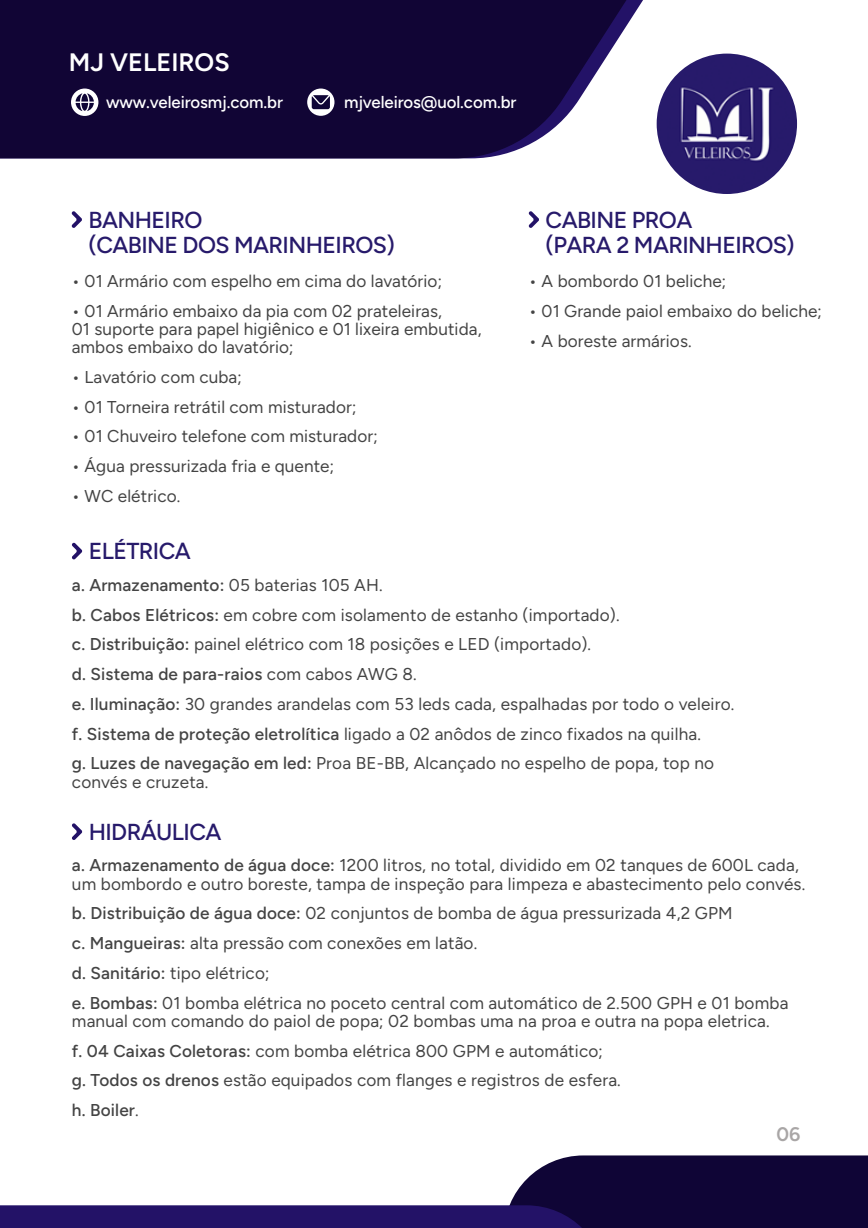
<style>
.page{position:relative;width:868px;height:1228px;background:#fff}
.page>*{position:absolute;margin:0;border:0;box-sizing:border-box;transform-origin:0 0}
.t1{font:300 25.2px "Oak Sans";color:#fff}
.t2{font:300 23.1px/25.2px "Oak Sans";letter-spacing:-.025em;color:#271a6b}
.t3{font:300 19.6px "Oak Sans";color:#a9a6a6}
.t4{font:300 17.15px/29.7px "Oak Sans";letter-spacing:.01em;color:#444}
.t5{font:300 16.8px "Oak Sans";letter-spacing:-.005em;color:#fff}
</style>
<div class="page">
<svg style="left:0;top:1155px;width:868px;height:73px"></svg>
<svg style="left:0;top:0;width:633px;height:158px;fill:#110535"></svg>
<div style="left:71px;top:89px;width:27px;height:27px;background:#fff;border-radius:50%"></div>
<svg style="left:76px;top:93px;width:18px;height:18px"></svg>
<svg style="left:307px;top:89px;width:27px;height:27px"></svg>
<svg style="left:312px;top:95px;width:18px;height:14px"></svg>
<img style="left:657px;top:54px;width:140px;height:140px;border-radius:70px">
<svg style="left:72px;top:211px;width:10px;height:17px"></svg>
<svg style="left:529px;top:211px;width:10px;height:17px"></svg>
<svg style="left:72px;top:542px;width:10px;height:18px"></svg>
<svg style="left:72px;top:823px;width:10px;height:17px"></svg>
<h1 class="t1" style="left:69px;top:48px;width:162px">MJ VELEIROS</h1>
<p class="t5" style="left:106px;top:92px;width:179px">www.veleirosmj.com.br</p>
<p class="t5" style="left:344px;top:92px;width:174px">mjveleiros@uol.com.br</p>
<h2 class="t2" style="left:89px;top:207px;width:308px">BANHEIRO<br>(CABINE DOS MARINHEIROS)</h2>
<p class="t4" style="left:72px;top:266px;width:372px">• 01 Armário com espelho em cima do lavatório;</p>
<p class="t4" style="left:72px;top:302px;width:411px;line-height:18.2px">• 01 Armário embaixo da pia com 02 prateleiras,<br>01 suporte para papel higiênico e 01 lixeira embutida, ambos embaixo do lavatório;</p>
<p class="t4" style="left:72px;top:362px;width:172px">• Lavatório com cuba;</p>
<p class="t4" style="left:72px;top:392px;width:286px">• 01 Torneira retrátil com misturador;</p>
<p class="t4" style="left:72px;top:422px;width:308px">• 01 Chuveiro telefone com misturador;</p>
<p class="t4" style="left:72px;top:451px;width:264px">• Água pressurizada fria e quente;</p>
<p class="t4" style="left:72px;top:481px;width:110px">• WC elétrico.</p>
<h2 class="t2" style="left:546px;top:207px;width:251px">CABINE PROA<br>(PARA 2 MARINHEIROS)</h2>
<p class="t4" style="left:529px;top:266px;width:199px">• A bombordo 01 beliche;</p>
<p class="t4" style="left:529px;top:296px;width:295px">• 01 Grande paiol embaixo do beliche;</p>
<p class="t4" style="left:529px;top:326px;width:164px">• A boreste armários.</p>
<h2 class="t2" style="left:89px;top:539px;width:104px">ELÉTRICA</h2>
<p class="t4" style="left:72px;top:570px;width:664px">a. Armazenamento: 05 baterias 105 AH.<br>b. Cabos Elétricos: em cobre com isolamento de estanho (importado).<br>c. Distribuição: painel elétrico com 18 posições e LED (importado).<br>d. Sistema de para-raios com cabos AWG 8.<br>e. Iluminação: 30 grandes arandelas com 53 leds cada, espalhadas por todo o veleiro. f. Sistema de proteção eletrolítica ligado a 02 anôdos de zinco fixados na quilha.<br>g. Luzes de navegação em led: Proa BE-BB, Alcançado no espelho de popa, top no</p>
<p class="t4" style="left:72px;top:767px;width:138px">convés e cruzeta.</p>
<h2 class="t2" style="left:89px;top:819px;width:134px">HIDRÁULICA</h2>
<p class="t4" style="left:72px;top:856px;width:735px;line-height:18.2px">a. Armazenamento de água doce: 1200 litros, no total, dividido em 02 tanques de 600L cada, um bombordo e outro boreste, tampa de inspeção para limpeza e abastecimento pelo convés.</p>
<p class="t4" style="left:72px;top:898px;width:718px">b. Distribuição de água doce: 02 conjuntos de bomba de água pressurizada 4,2 GPM<br>c. Mangueiras: alta pressão com conexões em latão.<br>d. Sanitário: tipo elétrico;<br>e. Bombas: 01 bomba elétrica no poceto central com automático de 2.500 GPH e 01 bomba</p>
<p class="t4" style="left:72px;top:1006px;width:699px">manual com comando do paiol de popa; 02 bombas uma na proa e outra na popa eletrica. f. 04 Caixas Coletoras: com bomba elétrica 800 GPM e automático;<br>g. Todos os drenos estão equipados com flanges e registros de esfera.<br>h. Boiler.</p>
<p class="t3" style="left:777px;top:1123px;width:25px">06</p>
</div>
